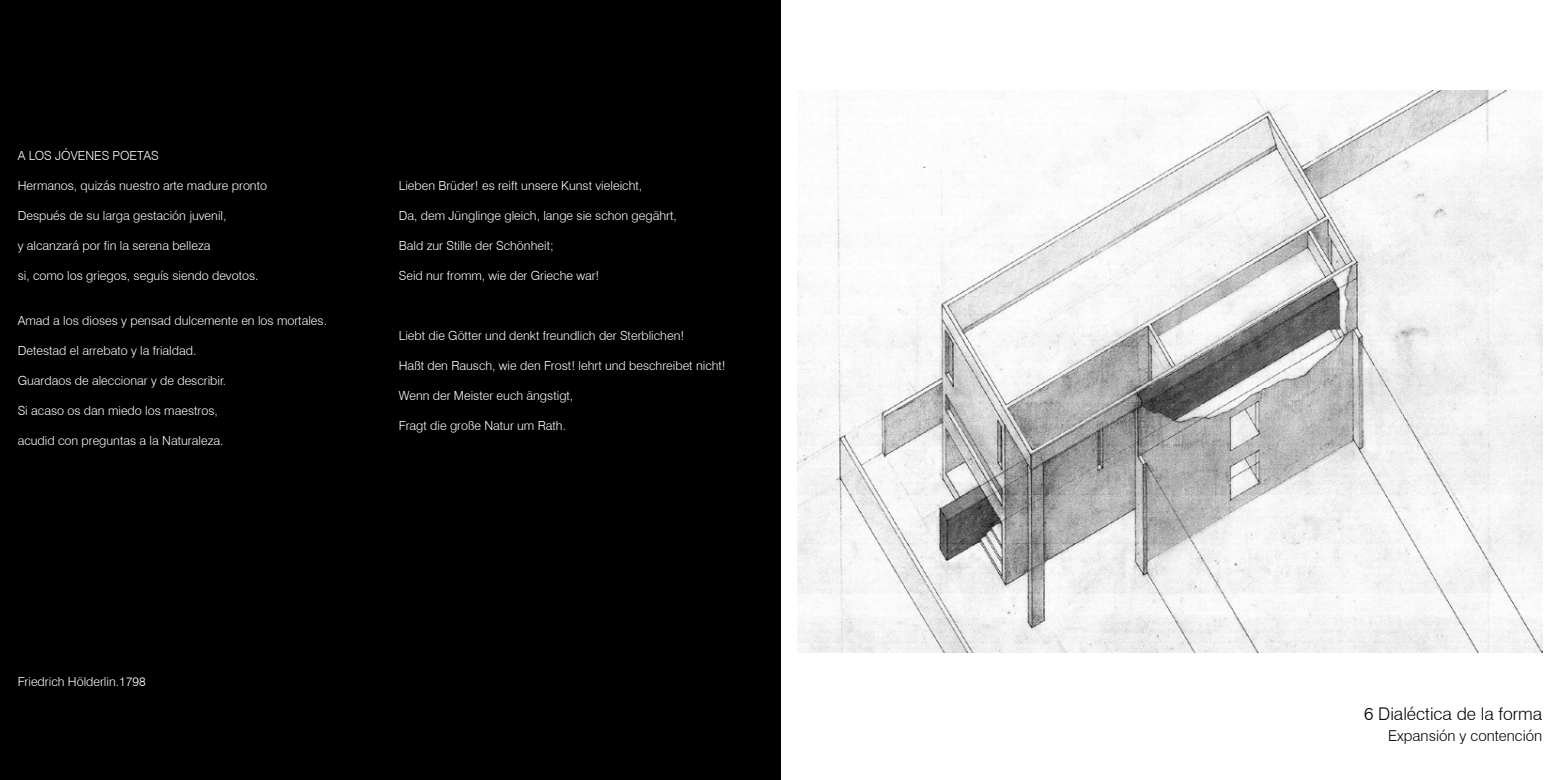
<style>
.page{position:relative;width:1560px;height:780px;background:#fff}
.page>*{position:absolute;margin:0;border:0;box-sizing:border-box;transform-origin:0 0}
.t1{font:300 17.5px "Swiss 721 BT";color:#000}
.t2{font:300 15px "Swiss 721 BT";color:#000}
.t3{font:300 12.5px "Swiss 721 BT";color:#fff}
</style>
<div class="page">
<div style="left:0;top:0;width:780px;height:780px;background:#000"></div>
<img style="left:797px;top:91px;width:744px;height:561px">
<p class="t3" style="left:18px;top:148px;width:142px">A LOS JÓVENES POETAS</p>
<p class="t3" style="left:18px;top:178px;width:251px">Hermanos, quizás nuestro arte madure pronto</p>
<p class="t3" style="left:18px;top:208px;width:210px">Después de su larga gestación juvenil,</p>
<p class="t3" style="left:18px;top:238px;width:194px">y alcanzará por fin la serena belleza</p>
<p class="t3" style="left:18px;top:268px;width:242px">si, como los griegos, seguís siendo devotos.</p>
<p class="t3" style="left:18px;top:313px;width:311px">Amad a los dioses y pensad dulcemente en los mortales.</p>
<p class="t3" style="left:18px;top:343px;width:180px">Detestad el arrebato y la frialdad.</p>
<p class="t3" style="left:18px;top:373px;width:210px">Guardaos de aleccionar y de describir.</p>
<p class="t3" style="left:18px;top:403px;width:201px">Si acaso os dan miedo los maestros,</p>
<p class="t3" style="left:18px;top:433px;width:207px">acudid con preguntas a la Naturaleza.</p>
<p class="t3" style="left:399px;top:178px;width:245px">Lieben Brüder! es reift unsere Kunst vieleicht,</p>
<p class="t3" style="left:399px;top:208px;width:279px">Da, dem Jünglinge gleich, lange sie schon gegährt,</p>
<p class="t3" style="left:399px;top:238px;width:156px">Bald zur Stille der Schönheit;</p>
<p class="t3" style="left:399px;top:268px;width:202px">Seid nur fromm, wie der Grieche war!</p>
<p class="t3" style="left:399px;top:328px;width:287px">Liebt die Götter und denkt freundlich der Sterblichen!</p>
<p class="t3" style="left:399px;top:358px;width:328px">Haßt den Rausch, wie den Frost! lehrt und beschreibet nicht!</p>
<p class="t3" style="left:399px;top:388px;width:176px">Wenn der Meister euch ängstigt,</p>
<p class="t3" style="left:399px;top:418px;width:169px">Fragt die große Natur um Rath.</p>
<p class="t3" style="left:18px;top:673px;width:130px">Friedrich Hölderlin.1798</p>
<h1 class="t1" style="left:1363px;top:703px;width:179px">6 Dialéctica de la forma</h1>
<p class="t2" style="left:1387px;top:727px;width:156px">Expansión y contención</p>
</div>
